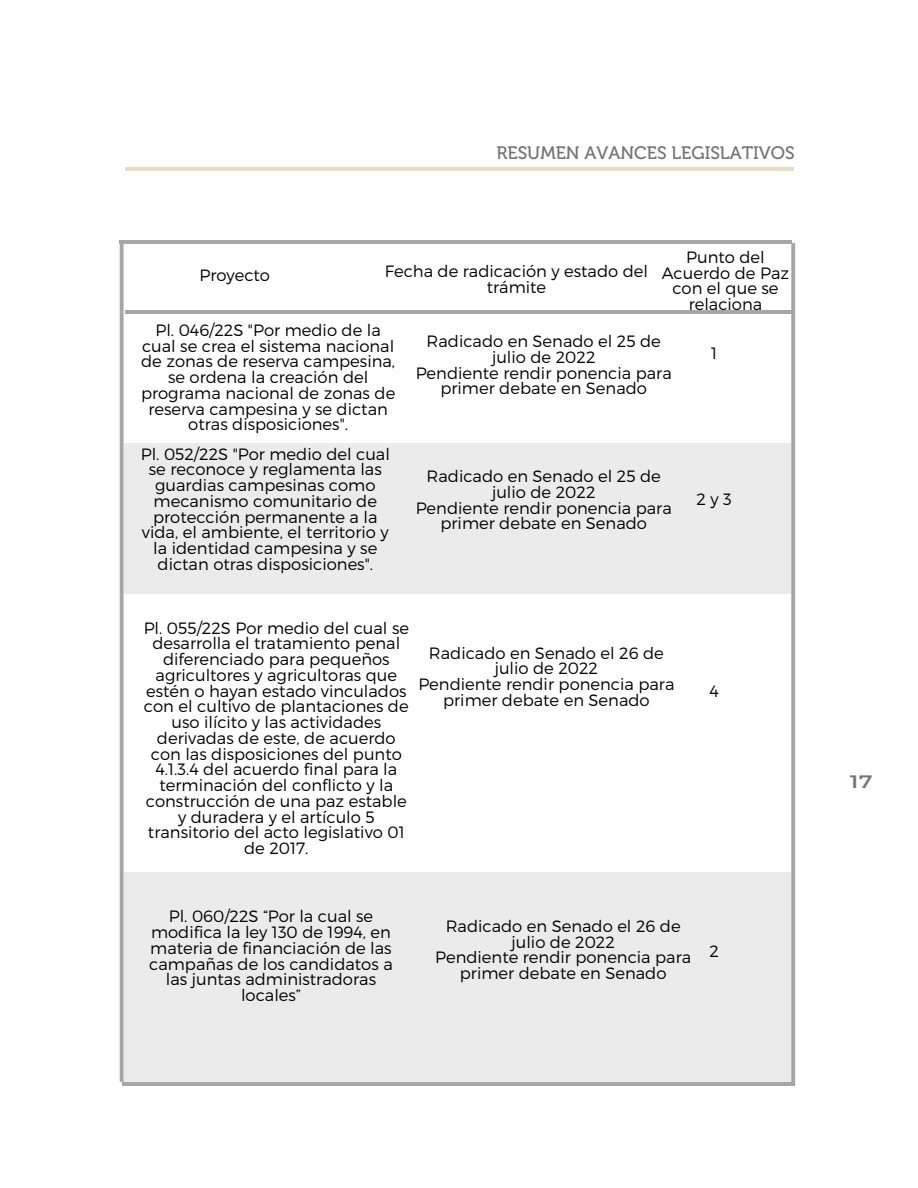
<style>
.page{position:relative;width:918px;height:1188px;background:#fff}
.page>*{position:absolute;margin:0;border:0;box-sizing:border-box;transform-origin:0 0}
.t1{font:18px "Museo 500";color:#737373}
.t2{font:18px "Montserrat";color:#737373;scale:1.32 1}
.t3{font:300 16.35px/15.8px "Montserrat";color:#000;text-align:center}
</style>
<div class="page">
<div style="left:125px;top:443px;width:669px;height:151px;background:#ebebeb"></div>
<div style="left:125px;top:872px;width:669px;height:212px;background:#ebebeb"></div>
<svg style="left:120px;top:243px;width:4px;height:839px;background:#aeaeae"></svg>
<svg style="left:791px;top:243px;width:4px;height:839px;background:#ababab"></svg>
<hr style="left:120px;top:240px;width:672px;height:3px;background:#a6a6a6">
<hr style="left:125px;top:310px;width:668px;height:4px;background:#a6a6a6">
<hr style="left:125px;top:167px;width:668px;height:4px;background:#e5dec5">
<hr style="left:122px;top:1082px;width:673px;height:4px;background:#a6a6a6">
<p class="t1" style="left:496px;top:143px;width:300px">RESUMEN AVANCES LEGISLATIVOS</p>
<p class="t3" style="left:199px;top:266px;width:72px">Proyecto</p>
<p class="t3" style="left:385px;top:263px;width:265px">Fecha de radicación y estado del trámite</p>
<p class="t3" style="left:662px;top:248px;width:129px">Punto del<br>Acuerdo de Paz con el que se relaciona</p>
<p class="t3" style="left:141px;top:321px;width:256px">Pl. 046/22S "Por medio de la cual se crea el sistema nacional de zonas de reserva campesina, se ordena la creación del programa nacional de zonas de reserva campesina y se dictan otras disposiciones".</p>
<p class="t3" style="left:141px;top:445px;width:251px">Pl. 052/22S "Por medio del cual se reconoce y reglamenta las guardias campesinas como mecanismo comunitario de protección permanente a la vida, el ambiente, el territorio y la identidad campesina y se dictan otras disposiciones".</p>
<p class="t3" style="left:416px;top:333px;width:258px">Radicado en Senado el 25 de julio de 2022<br>Pendiente rendir ponencia para primer debate en Senado</p>
<p class="t3" style="left:416px;top:467px;width:258px">Radicado en Senado el 25 de julio de 2022<br>Pendiente rendir ponencia para primer debate en Senado</p>
<p class="t3" style="left:144px;top:619px;width:267px">Pl. 055/22S Por medio del cual se desarrolla el tratamiento penal diferenciado para pequeños agricultores y agricultoras que estén o hayan estado vinculados con el cultivo de plantaciones de uso ilícito y las actividades derivadas de este, de acuerdo con las disposiciones del punto<br>4.1.3.4 del acuerdo final para la terminación del conflicto y la construcción de una paz estable y duradera y el artículo 5 transitorio del acto legislativo 01 de 2017.</p>
<p class="t3" style="left:418px;top:644px;width:258px">Radicado en Senado el 26 de julio de 2022<br>Pendiente rendir ponencia para primer debate en Senado</p>
<p class="t3" style="left:711px;top:345px;width:8px">1</p>
<p class="t3" style="left:697px;top:491px;width:37px">2y3</p>
<p class="t3" style="left:710px;top:683px;width:11px">4</p>
<p class="t3" style="left:149px;top:908px;width:245px">Pl. 060/22S “Por la cual se modifica la ley 130 de 1994, en materia de financiación de las campañas de los candidatos a las juntas administradoras locales”</p>
<p class="t3" style="left:435px;top:917px;width:258px">Radicado en Senado el 26 de julio de 2022<br>Pendiente rendir ponencia para primer debate en Senado</p>
<p class="t3" style="left:709px;top:943px;width:11px">2</p>
<p class="t2" style="left:850px;top:770px;width:19px">17</p>
</div>
